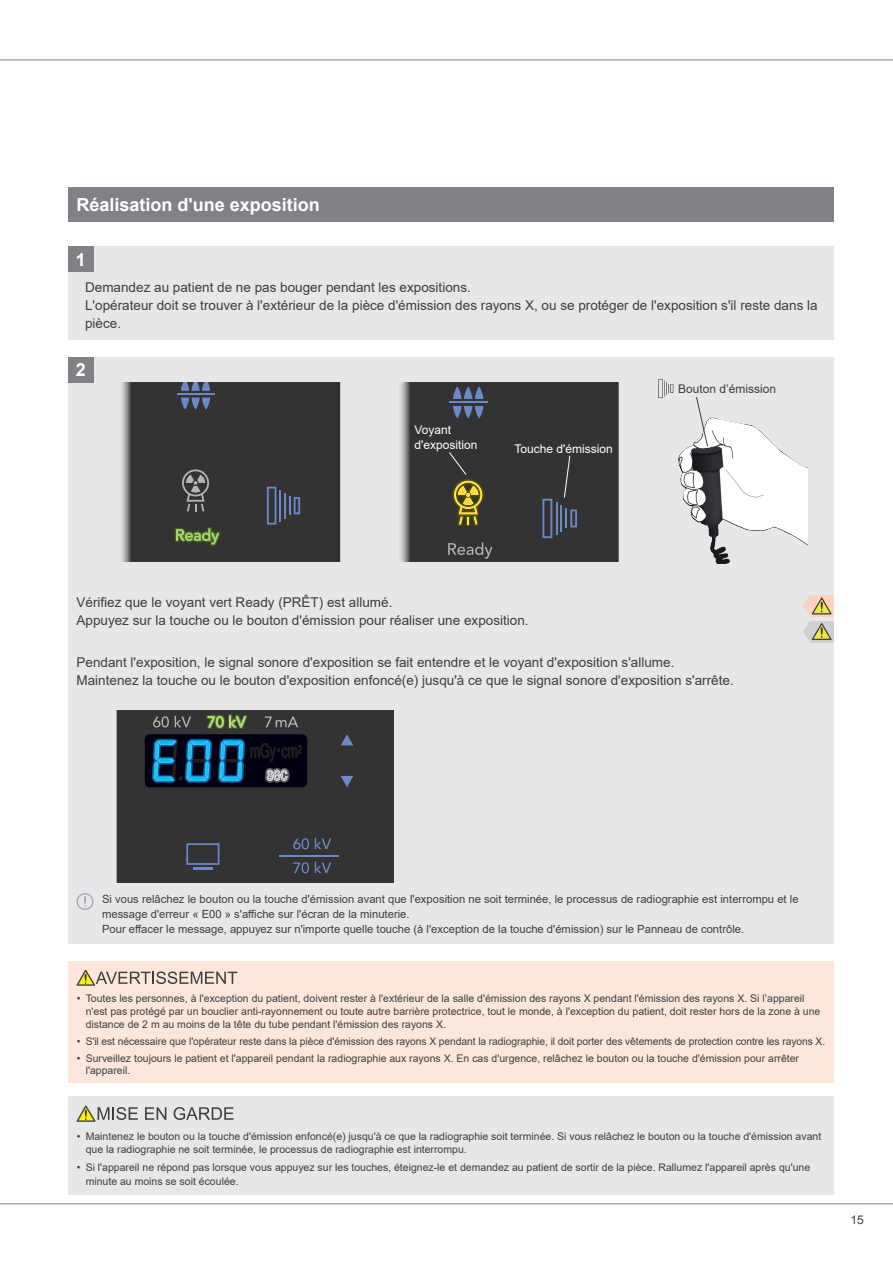
<style>
.page{position:relative;width:893px;height:1263px;background:#fff}
.page>*{position:absolute;margin:0;border:0;box-sizing:border-box;transform-origin:0 0}
.t1{font:700 18px "Arial";color:#fff}
.t2{font:13.5px/18px "Arial";color:#3e3e3f}
.t3{font:12px/15px "Arial";color:#fff}
.t4{font:12px "Arial";color:#3e3e3f}
.t5{font:11.25px/15px "Arial";color:#3e3e3f}
.t6{font:10.5px/12.8px "Arial";color:#3e3e3f}
</style>
<div class="page">
<hr style="left:0;top:1203px;width:893px;height:1px;background:#808285">
<hr style="left:0;top:60px;width:893px;height:1px;background:#808285">
<div style="left:68px;top:187px;width:765px;height:34px;background:#808285"></div>
<div style="left:68px;top:247px;width:765px;height:93px;background:#e6e7e9"></div>
<div style="left:68px;top:247px;width:26px;height:25px;background:#808285"></div>
<div style="left:68px;top:357px;width:765px;height:587px;background:#e6e7e9"></div>
<div style="left:68px;top:357px;width:26px;height:26px;background:#808285"></div>
<div style="left:68px;top:1097px;width:765px;height:98px;background:#e6e7e9"></div>
<svg style="left:77px;top:893px;width:17px;height:17px"></svg>
<div style="left:117px;top:710px;width:276px;height:172px;background:#333334"></div>
<div style="left:145px;top:734px;width:162px;height:53px;background:#000012;border-radius:5px"></div>
<svg style="left:293px;top:838px;width:16px;height:11px"></svg>
<svg style="left:315px;top:838px;width:16px;height:11px"></svg>
<svg style="left:293px;top:862px;width:16px;height:11px"></svg>
<svg style="left:315px;top:862px;width:16px;height:11px"></svg>
<svg style="left:265px;top:716px;width:33px;height:11px"></svg>
<svg style="left:153px;top:716px;width:16px;height:11px"></svg>
<svg style="left:175px;top:716px;width:16px;height:11px"></svg>
<svg style="left:206px;top:714px;width:42px;height:15px"></svg>
<svg style="left:341px;top:776px;width:12px;height:11px"></svg>
<svg style="left:341px;top:734px;width:12px;height:11px"></svg>
<hr style="left:279px;top:855px;width:60px;height:1px;background:#6c89c5">
<svg style="left:186px;top:843px;width:33px;height:22px"></svg>
<hr style="left:193px;top:867px;width:20px;height:2px;background:#6c89c5">
<svg style="left:265px;top:768px;width:25px;height:15px"></svg>
<svg style="left:251px;top:743px;width:51px;height:19px"></svg>
<svg style="left:152px;top:739px;width:93px;height:44px"></svg>
<svg style="left:121px;top:383px;width:219px;height:178px;background:#3a3b3c"></svg>
<hr style="left:177px;top:393px;width:37px;height:2px;background:#6c89c5">
<img style="left:678px;top:418px;width:130px;height:146px">
<img style="left:658px;top:378px;width:16px;height:21px">
<svg style="left:77px;top:1105px;width:61px;height:17px"></svg>
<svg style="left:145px;top:1107px;width:21px;height:13px"></svg>
<svg style="left:174px;top:1107px;width:60px;height:13px"></svg>
<div style="left:810px;top:595px;width:23px;height:22px;background:#fcd2c0"></div>
<div style="left:810px;top:621px;width:23px;height:21px;background:#cfd0d2"></div>
<svg style="left:803px;top:596px;width:29px;height:46px"></svg>
<svg style="left:696px;top:397px;width:12px;height:50px"></svg>
<svg style="left:400px;top:383px;width:219px;height:178px;background:#3d3d3d"></svg>
<div style="left:68px;top:961px;width:765px;height:122px;background:#fde7dc"></div>
<svg style="left:77px;top:970px;width:160px;height:16px"></svg>
<h1 class="t1" style="left:76px;top:192px;width:245px">Réalisation d'une exposition</h1>
<h1 class="t1" style="left:76px;top:247px;width:12px">1</h1>
<p class="t2" style="left:85px;top:278px;width:734px">Demandez au patient de ne pas bouger pendant les expositions.<br>L'opérateur doit se trouver à l'extérieur de la pièce d'émission des rayons X, ou se protéger de l'exposition s'il reste dans la pièce.</p>
<h1 class="t1" style="left:76px;top:357px;width:12px">2</h1>
<p class="t3" style="left:414px;top:422px;width:64px">Voyant d'exposition</p>
<p class="t3" style="left:514px;top:441px;width:100px">Touche d'émission</p>
<p class="t4" style="left:678px;top:380px;width:100px">Bouton d’émission</p>
<p class="t2" style="left:77px;top:593px;width:454px">Vérifiez que le voyant vert Ready (PRÊT) est allumé.<br>Appuyez sur la touche ou le bouton d'émission pour réaliser une exposition.</p>
<p class="t2" style="left:77px;top:653px;width:659px">Pendant l'exposition, le signal sonore d'exposition se fait entendre et le voyant d'exposition s'allume.<br>Maintenez la touche ou le bouton d'exposition enfoncé(e) jusqu'à ce que le signal sonore d'exposition s'arrête.</p>
<p class="t5" style="left:102px;top:891px;width:698px">Si vous relâchez le bouton ou la touche d'émission avant que l'exposition ne soit terminée, le processus de radiographie est interrompu et le message d'erreur « E00 » s'affiche sur l'écran de la minuterie.<br>Pour effacer le message, appuyez sur n'importe quelle touche (à l'exception de la touche d'émission) sur le Panneau de contrôle.</p>
<p class="t6" style="left:86px;top:992px;width:736px;text-indent:-9px">• Toutes les personnes, à l'exception du patient, doivent rester à l'extérieur de la salle d'émission des rayons X pendant l'émission des rayons X. Si l’appareil n'est pas protégé par un bouclier anti-rayonnement ou toute autre barrière protectrice, tout le monde, à l'exception du patient, doit rester hors de la zone à une distance de 2 m au moins de la tête du tube pendant l'émission des rayons X.</p>
<p class="t6" style="left:77px;top:1034px;width:750px">• S'il est nécessaire que l'opérateur reste dans la pièce d'émission des rayons X pendant la radiographie, il doit porter des vêtements de protection contre les rayons X.</p>
<p class="t6" style="left:86px;top:1051px;width:715px;text-indent:-9px">• Surveillez toujours le patient et l'appareil pendant la radiographie aux rayons X. En cas d'urgence, relâchez le bouton ou la touche d'émission pour arrêter l'appareil.</p>
<p class="t6" style="left:86px;top:1129px;width:737px;line-height:13.5px;text-indent:-9px">• Maintenez le bouton ou la touche d'émission enfoncé(e) jusqu'à ce que la radiographie soit terminée. Si vous relâchez le bouton ou la touche d'émission avant que la radiographie ne soit terminée, le processus de radiographie est interrompu.</p>
<p class="t6" style="left:86px;top:1161px;width:726px;line-height:13.5px;text-indent:-9px">• Si l'appareil ne répond pas lorsque vous appuyez sur les touches, éteignez-le et demandez au patient de sortir de la pièce. Rallumez l'appareil après qu'une minute au moins se soit écoulée.</p>
<p class="t4" style="left:850px;top:1212px;width:15px">15</p>
</div>
